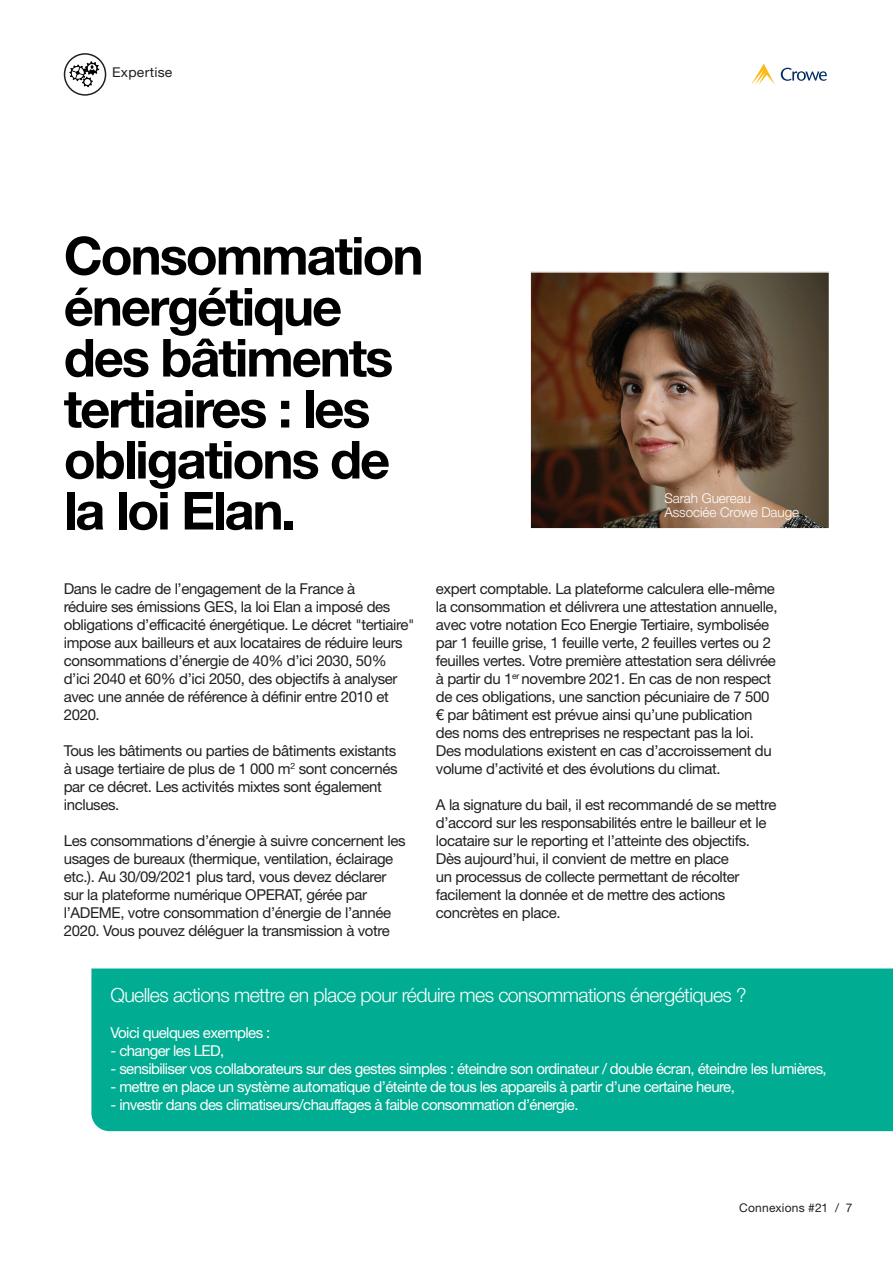
<style>
.page{position:relative;width:893px;height:1263px;background:#fff}
.page>*{position:absolute;margin:0;border:0;box-sizing:border-box;transform-origin:0 0}
.t1{font:700 52.5px/51px "Helvetica Neue LT Std";letter-spacing:-.04em;color:#000}
.t2{font:300 19.5px "Helvetica Neue LT Std";letter-spacing:-.03em;color:#fff}
.t3{font:15px/18px "Helvetica Neue LT Std";letter-spacing:-.025em;color:#231f20}
.t4{font:15px "Helvetica Neue LT Std";letter-spacing:-.04em;color:#fff}
.t5{font:300 13.5px/13.5px "Helvetica Neue LT Std";letter-spacing:-.005em;color:#fff}
.t6{font:13.5px "Helvetica Neue LT Std";letter-spacing:.015em;color:#231f20}
.t7{font:12px "Helvetica Neue LT Std";letter-spacing:.02em;color:#231f20}
</style>
<div class="page">
<svg style="left:781px;top:68px;width:46px;height:13px"></svg>
<svg style="left:751px;top:64px;width:24px;height:21px"></svg>
<img style="left:69px;top:59px;width:35px;height:35px">
<div style="left:64px;top:53px;width:42px;height:43px;border:2px solid #231f20;border-radius:50%"></div>
<img style="left:532px;top:274px;width:295px;height:253px">
<div style="left:529px;top:271px;width:301px;height:259px;border:2px solid #fff"></div>
<div style="left:91px;top:968px;width:802px;height:163px;background:#00ac92"></div>
<p class="t6" style="left:112px;top:65px;width:62px">Expertise</p>
<h1 class="t1" style="left:64px;top:229px;width:361px">Consommation énergétique des bâtiments tertiaires : les obligations de la loi Elan.</h1>
<p class="t5" style="left:664px;top:491px;width:136px">Sarah Guereau<br>Associée Crowe Dauge</p>
<p class="t3" style="left:64px;top:579px;width:352px">Dans le cadre de l’engagement de la France à<br>réduire ses émissions GES, la loi Elan a imposé des obligations d’efficacité énergétique. Le décret "tertiaire" impose aux bailleurs et aux locataires de réduire leurs consommations d’énergie de 40% d’ici 2030, 50% d’ici 2040 et 60% d’ici 2050, des objectifs à analyser avec une année de référence à définir entre 2010 et 2020.</p>
<p class="t3" style="left:64px;top:741px;width:335px">Tous les bâtiments ou parties de bâtiments existants à usage tertiaire de plus de 1 000 m<sup>2</sup> sont concernés par ce décret. Les activités mixtes sont également incluses.</p>
<p class="t3" style="left:64px;top:831px;width:343px">Les consommations d’énergie à suivre concernent les usages de bureaux (thermique, ventilation, éclairage etc.). Au 30/09/2021 plus tard, vous devez déclarer sur la plateforme numérique OPERAT, gérée par l’ADEME, votre consommation d’énergie de l’année 2020. Vous pouvez déléguer la transmission à votre</p>
<p class="t3" style="left:436px;top:579px;width:343px">expert comptable. La plateforme calculera elle-même la consommation et délivrera une attestation annuelle, avec votre notation Eco Energie Tertiaire, symbolisée par 1 feuille grise, 1 feuille verte, 2 feuilles vertes ou 2 feuilles vertes. Votre première attestation sera délivrée à partir du 1<sup>er</sup> novembre 2021. En cas de non respect de ces obligations, une sanction pécuniaire de 7 500 € par bâtiment est prévue ainsi qu’une publication des noms des entreprises ne respectant pas la loi.<br>Des modulations existent en cas d’accroissement du volume d’activité et des évolutions du climat.</p>
<p class="t3" style="left:436px;top:795px;width:342px">A la signature du bail, il est recommandé de se mettre d’accord sur les responsabilités entre le bailleur et le locataire sur le reporting et l’atteinte des objectifs.<br>Dès aujourd’hui, il convient de mettre en place<br>un processus de collecte permettant de récolter facilement la donnée et de mettre des actions concrètes en place.</p>
<h2 class="t2" style="left:111px;top:983px;width:638px">Quelles actions mettre en place pour réduire mes consommations énergétiques ?</h2>
<p class="t4" style="left:111px;top:1023px;width:161px">Voici quelques exemples :</p>
<p class="t4" style="left:111px;top:1041px;width:115px">- changer les LED,</p>
<p class="t4" style="left:111px;top:1059px;width:718px">- sensibiliser vos collaborateurs sur des gestes simples : éteindre son ordinateur / double écran, éteindre les lumières,</p>
<p class="t4" style="left:111px;top:1077px;width:626px">- mettre en place un système automatique d’éteinte de tous les appareils à partir d’une certaine heure,</p>
<p class="t4" style="left:111px;top:1095px;width:470px">- investir dans des climatiseurs/chauffages à faible consommation d’énergie.</p>
<p class="t7" style="left:739px;top:1200px;width:115px">Connexions #21 / 7</p>
</div>
